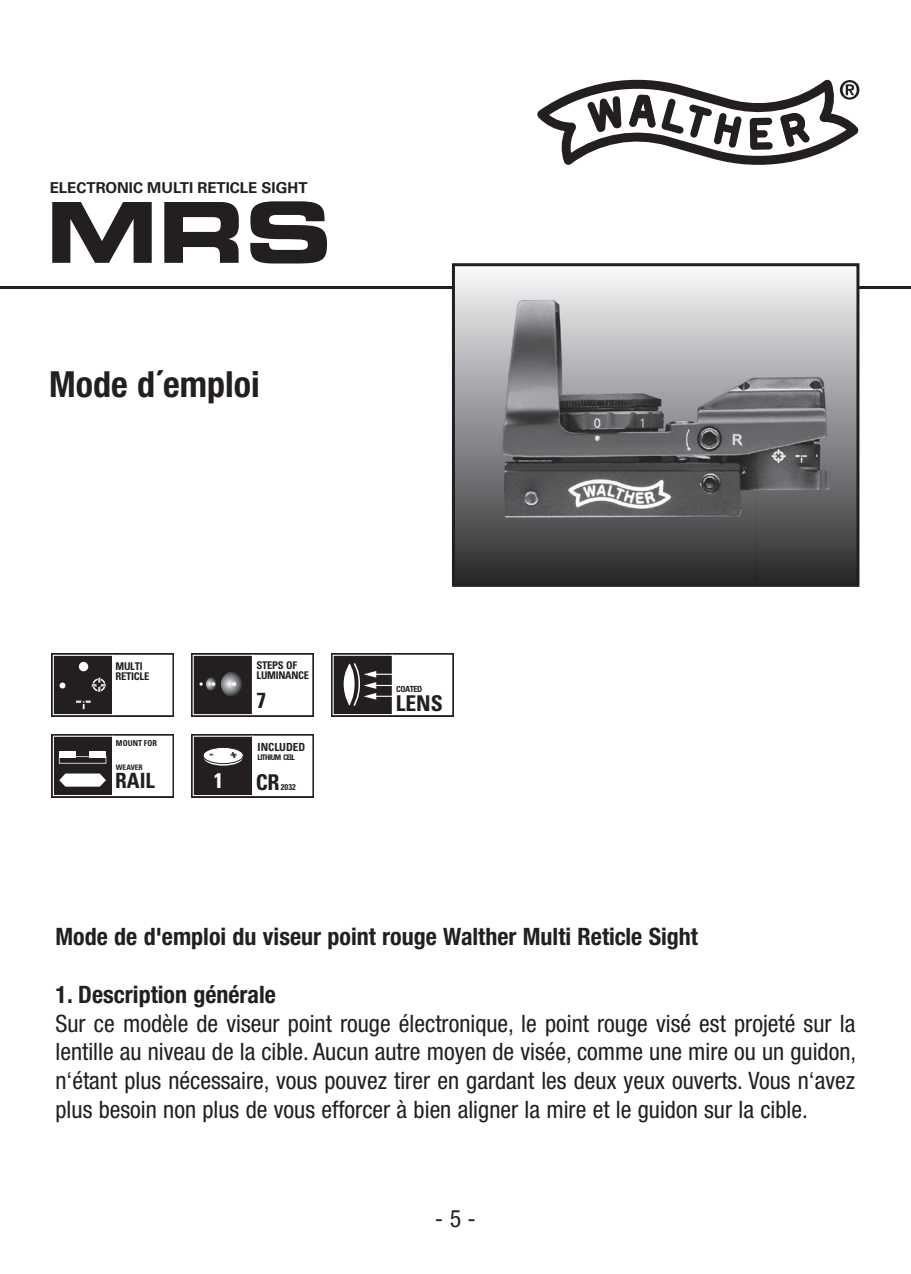
<style>
.page{position:relative;width:911px;height:1274px;background:#fff}
.page>*{position:absolute;margin:0;border:0;box-sizing:border-box;transform-origin:0 0}
.t1{font:84px "Eurostile LT Std Bold Ex 2";color:#231f20}
.t2{font:700 condensed 36px "Helvetica Neue LT Pro";color:#231f20}
.t3{font:condensed 24px/28.8px "Helvetica Neue LT Pro";color:#231f20;text-align:justify}
.t4{font:700 condensed 24px "Helvetica Neue LT Pro";color:#231f20}
.t5{font:700 condensed 21.9px "Univers LT Std";color:#231f20}
.t6{font:700 condensed 21.3px "Univers LT Std";color:#fff}
.t7{font:700 condensed 21px "Univers LT Std";color:#231f20}
.t8{font:700 15px "Univers LT Std";color:#231f20}
.t9{font:700 condensed 11.1px "Univers LT Std";color:#231f20}
.t10{font:700 condensed 10.5px/9.9px "Univers LT Std";letter-spacing:-.025em;color:#231f20}
.t11{font:700 condensed 8.4px "Univers LT Std";letter-spacing:-.06em;color:#231f20}
.t12{font:700 condensed 8.1px "Univers LT Std";color:#231f20}
.t13{font:700 condensed 7.8px "Univers LT Std";letter-spacing:-.08em;color:#231f20}
.t14{font:700 condensed 7.5px "Univers LT Std";color:#231f20}
</style>
<div class="page">
<hr style="left:0;top:285px;width:911px;height:3px;background:#231f20">
<svg style="left:537px;top:79px;width:322px;height:86px"></svg>
<div style="left:331px;top:653px;width:123px;height:64px;background:#403c3d"></div>
<svg style="left:332px;top:654px;width:121px;height:61px;background:#a5a4a4"></svg>
<svg style="left:191px;top:734px;width:123px;height:63px"></svg>
<svg style="left:192px;top:735px;width:121px;height:61px"></svg>
<svg style="left:204px;top:750px;width:39px;height:15px"></svg>
<div style="left:203px;top:747px;width:40px;height:16px;background:#fff;border-radius:50%"></div>
<div style="left:203px;top:747px;width:41px;height:17px;border:1px solid #231f20;border-radius:50%"></div>
<img style="left:209px;top:753px;width:28px;height:4px">
<svg style="left:52px;top:653px;width:122px;height:64px"></svg>
<svg style="left:53px;top:655px;width:119px;height:60px"></svg>
<div style="left:191px;top:653px;width:123px;height:64px;background:#231f20"></div>
<svg style="left:192px;top:654px;width:121px;height:62px"></svg>
<div style="left:52px;top:734px;width:122px;height:63px;background:#949292"></div>
<svg style="left:53px;top:735px;width:119px;height:61px;background:#afadae"></svg>
<img style="left:456px;top:274px;width:399px;height:309px">
<div style="left:452px;top:263px;width:407px;height:324px;border:3px solid #231f20"></div>
<p class="t8" style="left:50px;top:178px;width:259px">ELECTRONIC MULTI RETICLE SIGHT</p>
<h1 class="t1" style="left:46px;top:173px;width:288px">MRS</h1>
<h2 class="t2" style="left:49px;top:363px;width:212px">Mode d´emploi</h2>
<p class="t10" style="left:116px;top:661px;width:35px">MULTI<br>RETICLE</p>
<p class="t10" style="left:257px;top:660px;width:54px">STEPS OF<br>LUMINANCE</p>
<p class="t5" style="left:257px;top:687px;width:11px">7</p>
<p class="t12" style="left:116px;top:738px;width:43px">MOUNT FOR</p>
<p class="t14" style="left:116px;top:762px;width:28px">WEAVER</p>
<p class="t7" style="left:115px;top:767px;width:41px">RAIL</p>
<p class="t9" style="left:258px;top:740px;width:49px">INCLUDED</p>
<p class="t13" style="left:258px;top:752px;width:39px">LITHIUM CELL</p>
<p class="t5" style="left:256px;top:768px;width:25px">CR</p>
<p class="t11" style="left:281px;top:781px;width:16px">2032</p>
<p class="t6" style="left:214px;top:768px;width:11px">1</p>
<p class="t11" style="left:396px;top:684px;width:27px">COATED</p>
<p class="t5" style="left:396px;top:689px;width:49px">LENS</p>
<p class="t4" style="left:56px;top:922px;width:644px">Mode de d'emploi du viseur point rouge Walther Multi Reticle Sight</p>
<p class="t4" style="left:56px;top:980px;width:222px">1. Description générale</p>
<p class="t3" style="left:56px;top:1008px;width:802px">Sur ce modèle de viseur point rouge électronique, le point rouge visé est projeté sur la lentille au niveau de la cible. Aucun autre moyen de visée, comme une mire ou un guidon, n‘étant plus nécessaire, vous pouvez tirer en gardant les deux yeux ouverts. Vous n‘avez plus besoin non plus de vous efforcer à bien aligner la mire et le guidon sur la cible.</p>
<p class="t3" style="left:435px;top:1204px;width:43px">- 5 -</p>
</div>
